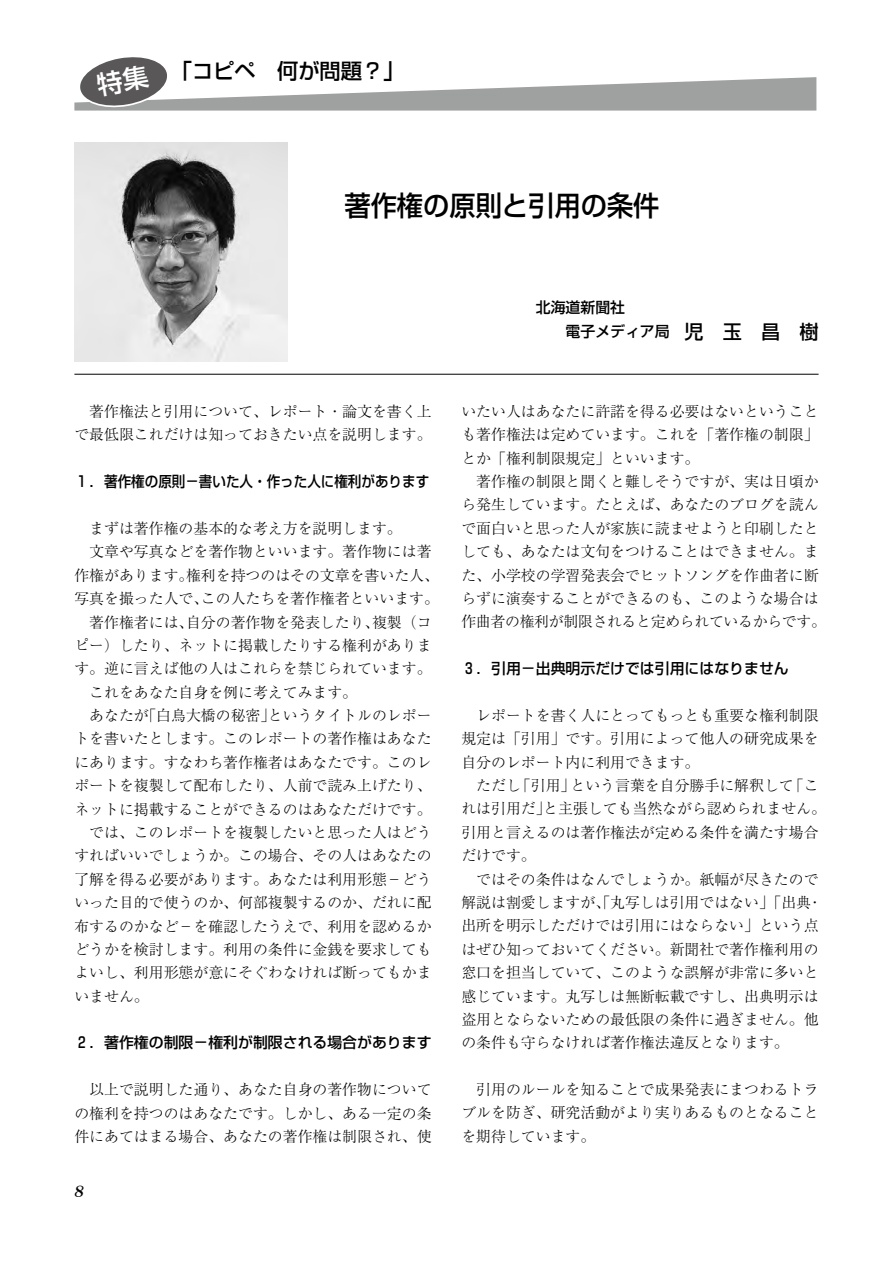
<style>
.page{position:relative;width:893px;height:1263px;background:#fff}
.page>*{position:absolute;margin:0;border:0;box-sizing:border-box;transform-origin:0 0}
.t1{font:500 27.6px "Shin Go Pr 6";color:#000;scale:.95 1}
.t2{font:21.3px "Shin Go Pro Medium 90 msp RKSJ H";color:#000}
.t3{font:500 19.2px "Shin Go Pr 6";color:#000}
.t4{font:italic 16.95px "DFHS Mincho Std W7";color:#000}
.t5{font:300 14.85px/23.4px "Ryumin Pro";color:#000;text-align:justify}
.t6{font:500 14.85px "Shin Go Pr 6";color:#000}
</style>
<div class="page">
<hr style="left:74px;top:374px;width:745px;height:1px;background:#000">
<img style="left:74px;top:142px;width:213px;height:219px">
<svg style="left:74px;top:57px;width:742px;height:54px"></svg>
<h2 class="t2" style="left:171px;top:54px;width:235px">「コピペ　何が問題？」</h2>
<h1 class="t1" style="left:344px;top:183px;width:333px">著作権の原則と引用の条件</h1>
<p class="t6" style="left:536px;top:295px;width:91px">北海道新聞社</p>
<p class="t5" style="left:74px;top:399px;width:359px;text-align:right">著作権法と引用について、レポート・論文を書く上で最低限これだけは知っておきたい点を説明します。</p>
<p class="t6" style="left:74px;top:469px;width:356px">₁．著作権の原則－書いた人・作った人に権利があります</p>
<p class="t5" style="left:89px;top:516px;width:314px">まずは著作権の基本的な考え方を説明します。</p>
<p class="t5" style="left:89px;top:539px;width:344px">文章や写真などを著作物といいます。著作物には著</p>
<p class="t5" style="left:186px;top:562px;width:254px">権利を持つのはその文章を書いた人、</p>
<p class="t5" style="left:74px;top:562px;width:121px">作権があります。</p>
<p class="t5" style="left:201px;top:586px;width:240px">この人たちを著作権者といいます。</p>
<p class="t5" style="left:74px;top:586px;width:135px">写真を撮った人で、</p>
<p class="t5" style="left:372px;top:609px;width:61px">複製（コ</p>
<p class="t5" style="left:186px;top:609px;width:195px">自分の著作物を発表したり、</p>
<p class="t5" style="left:89px;top:609px;width:106px">著作権者には、</p>
<p class="t5" style="left:74px;top:632px;width:359px">ピー）したり、ネットに掲載したりする権利がありま</p>
<p class="t5" style="left:74px;top:656px;width:359px">す。逆に言えば他の人はこれらを禁じられています。</p>
<p class="t5" style="left:89px;top:679px;width:269px">これをあなた自身を例に考えてみます。</p>
<p class="t5" style="left:268px;top:703px;width:165px">というタイトルのレポー</p>
<p class="t5" style="left:141px;top:703px;width:135px">「白鳥大橋の秘密」</p>
<p class="t5" style="left:89px;top:703px;width:61px">あなたが</p>
<p class="t5" style="left:74px;top:726px;width:359px">トを書いたとします。このレポートの著作権はあなた</p>
<p class="t5" style="left:74px;top:749px;width:359px">にあります。すなわち著作権者はあなたです。このレ</p>
<p class="t5" style="left:74px;top:773px;width:359px">ポートを複製して配布したり、人前で読み上げたり、</p>
<p class="t5" style="left:74px;top:796px;width:359px">ネットに掲載することができるのはあなただけです。</p>
<p class="t5" style="left:89px;top:819px;width:344px">では、このレポートを複製したいと思った人はどう</p>
<p class="t5" style="left:74px;top:843px;width:359px">すればいいでしょうか。この場合、その人はあなたの</p>
<p class="t5" style="left:74px;top:866px;width:359px">了解を得る必要があります。あなたは利用形態－どう</p>
<p class="t5" style="left:74px;top:890px;width:359px">いった目的で使うのか、何部複製するのか、だれに配</p>
<p class="t5" style="left:74px;top:913px;width:359px">布するのかなど－を確認したうえで、利用を認めるか</p>
<p class="t5" style="left:74px;top:936px;width:359px">どうかを検討します。利用の条件に金銭を要求しても</p>
<p class="t5" style="left:74px;top:960px;width:359px">よいし、利用形態が意にそぐわなければ断ってもかま</p>
<p class="t5" style="left:74px;top:983px;width:76px">いません。</p>
<p class="t6" style="left:74px;top:1030px;width:359px">₂．著作権の制限－権利が制限される場合があります</p>
<p class="t5" style="left:74px;top:1077px;width:359px;text-indent:15px">以上で説明した通り、あなた自身の著作物についての権利を持つのはあなたです。しかし、ある一定の条件にあてはまる場合、あなたの著作権は制限され、使</p>
<p class="t4" style="left:73px;top:1181px;width:15px">8</p>
<p class="t3" style="left:685px;top:316px;width:135px">児　玉　昌　樹</p>
<p class="t6" style="left:566px;top:319px;width:121px">電子メディア局　</p>
<p class="t5" style="left:461px;top:398px;width:359px">いたい人はあなたに許諾を得る必要はないということも著作権法は定めています。これを「著作権の制限「とか「権利制限規定」といいます。</p>
<p class="t5" style="left:461px;top:469px;width:366px;text-align:center">著作権の制限と聞くと難しそうですが、実は日頃か<br>ら発生しています。たとえば、あなたのブログを読んで面白いと思った人が家族に読ませようと印刷したとしても、あなたは文句をつけることはできません。また、小学校の学習発表会でヒットソングを作曲者に断らずに演奏することができるのも、このような場合は作曲者の権利が制限されると定められているからです。</p>
<p class="t6" style="left:461px;top:656px;width:329px">₃．引用－出典明示だけでは引用にはなりません</p>
<p class="t5" style="left:476px;top:702px;width:344px">レポートを書く人にとってもっとも重要な権利制限</p>
<p class="t5" style="left:461px;top:726px;width:359px">規定は「引用」です。引用によって他人の研究成果を</p>
<p class="t5" style="left:461px;top:749px;width:240px">自分のレポート内に利用できます。</p>
<p class="t5" style="left:789px;top:773px;width:31px">「こ</p>
<p class="t5" style="left:570px;top:773px;width:225px">という言葉を自分勝手に解釈して</p>
<p class="t5" style="left:516px;top:773px;width:61px">「引用」</p>
<p class="t5" style="left:476px;top:773px;width:46px">ただし</p>
<p class="t5" style="left:543px;top:796px;width:284px">と主張しても当然ながら認められません。</p>
<p class="t5" style="left:461px;top:796px;width:359px;text-align:left">れは引用だ」<br>引用と言えるのは著作権法が定める条件を満たす場合だけです。</p>
<p class="t5" style="left:476px;top:866px;width:348px;text-align:right">ではその条件はなんでしょうか。紙幅が尽きたので・</p>
<p class="t5" style="left:461px;top:889px;width:359px;text-align:left">解説は割愛しますが、「丸写しは引用ではない」「出典出所を明示しただけでは引用にはならない」という点はぜひ知っておいてください。新聞社で著作権利用の窓口を担当していて、このような誤解が非常に多いと感じています。丸写しは無断転載ですし、出典明示は盗用とならないための最低限の条件に過ぎません。他の条件も守らなければ著作権法違反となります。</p>
<p class="t5" style="left:461px;top:1077px;width:359px;text-indent:15px">引用のルールを知ることで成果発表にまつわるトラブルを防ぎ、研究活動がより実りあるものとなることを期待しています。</p>
</div>
